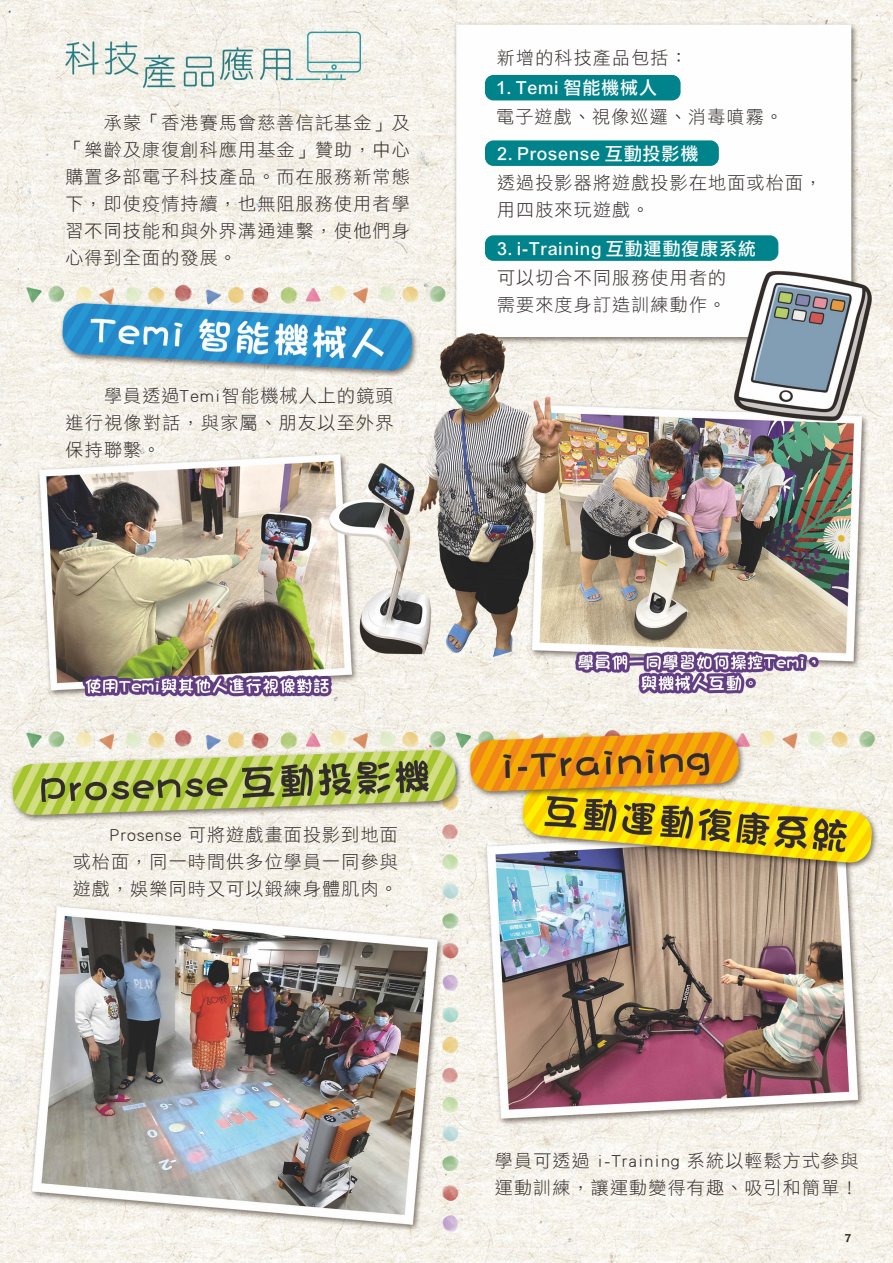
<style>
.page{position:relative;width:893px;height:1263px;background:#fff}
.page>*{position:absolute;margin:0;border:0;box-sizing:border-box;transform-origin:0 0}
.t1{font:18px/27px "DF Li Hei W3 WINP BF";letter-spacing:.065em;color:#332c2b}
.t2{font:18px "DF Li Hei Md HK BF";letter-spacing:.05em;color:#fefefe}
.t3{font:13.5px "Berlin Sans FB";color:#332c2b}
</style>
<div class="page">
<img style="left:0;top:0;width:893px;height:1263px">
<div style="left:485px;top:75px;width:196px;height:25px;background:#00838a;border-radius:9px"></div>
<div style="left:485px;top:140px;width:234px;height:26px;background:#00838a;border-radius:9px"></div>
<div style="left:485px;top:235px;width:293px;height:26px;background:#00838a;border-radius:9px"></div>
<p class="t1" style="left:65px;top:109px;width:346px;text-align:justify;text-indent:38px">承蒙「香港賽馬會慈善信託基金」及「樂齡及康復創科應用基金」贊助，中心購置多部電子科技產品。而在服務新常態下，即使疫情持續，也無阻服務使用者學習不同技能和與外界溝通連繫，使他們身心得到全面的發展。</p>
<p class="t1" style="left:66px;top:382px;width:329px;text-align:justify;text-indent:38px">學員透過Temi智能機械人上的鏡頭進行視像對話，與家屬、朋友以至外界保持聯繫。</p>
<p class="t1" style="left:497px;top:45px;width:192px">新增的科技產品包括：</p>
<p class="t2" style="left:496px;top:79px;width:162px">1. Temi 智能機械㆟</p>
<p class="t1" style="left:496px;top:103px;width:288px">電子遊戲、視像巡邏、消毒噴霧。</p>
<p class="t2" style="left:497px;top:144px;width:203px">2. Prosense 互動投影機</p>
<p class="t1" style="left:497px;top:169px;width:327px">透過投影器將遊戲投影在地面或枱面，用四肢來玩遊戲。</p>
<p class="t2" style="left:497px;top:239px;width:260px">3. i-Training 互動運動復康系統</p>
<p class="t1" style="left:497px;top:264px;width:231px">可以切合不同服務使用者的需要來度身訂造訓練動作。</p>
<p class="t1" style="left:73px;top:821px;width:327px;text-align:justify;text-indent:37px">Prosense 可將遊戲畫面投影到地面或枱面，同一時間供多位學員一同參與遊戲，娛樂同時又可以鍛練身體肌肉。</p>
<p class="t1" style="left:495px;top:1147px;width:365px">學員可透過 i-Training 系統以輕鬆方式參與運動訓練，讓運動變得有趣、吸引和簡單！</p>
<p class="t3" style="left:845px;top:1229px;width:7px">7</p>
</div>
